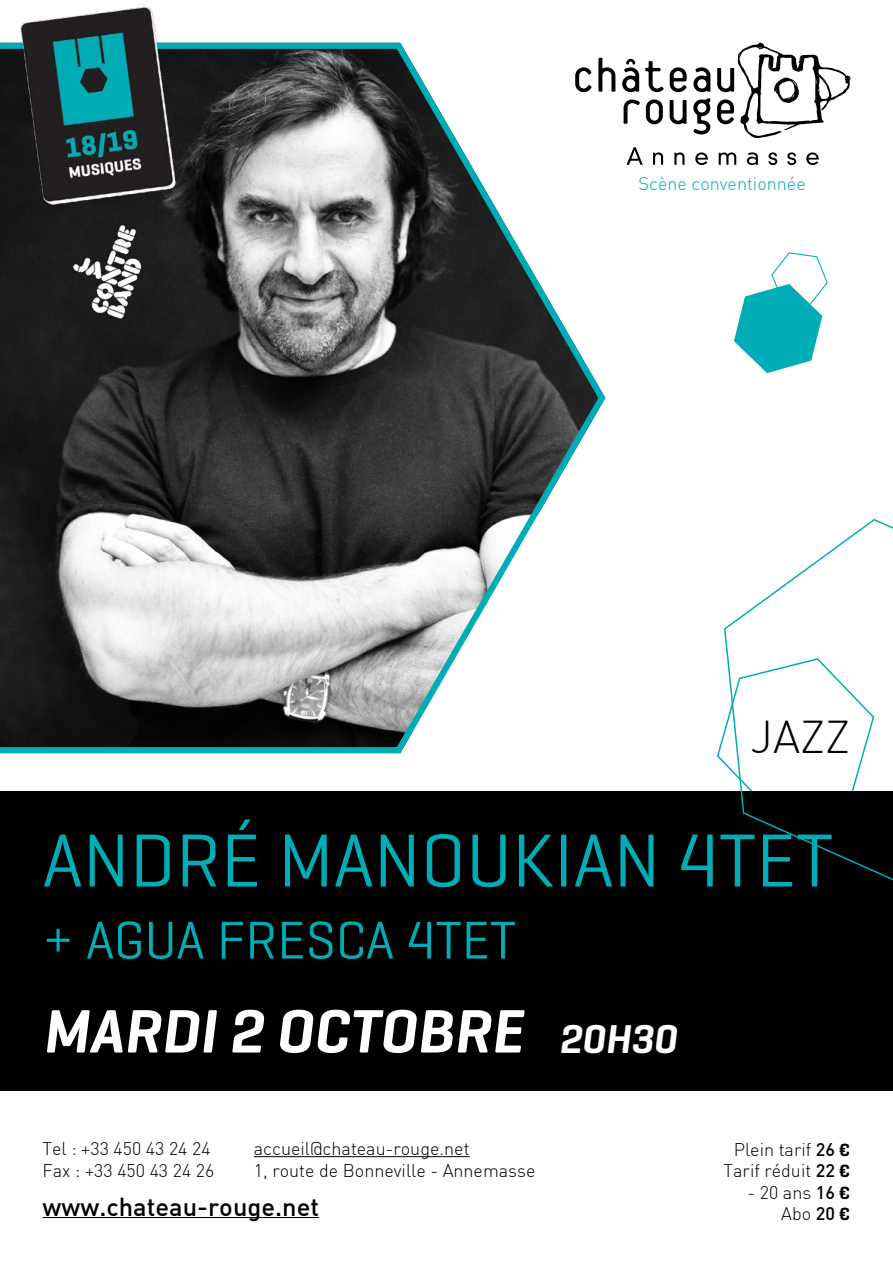
<style>
.page{position:relative;width:893px;height:1263px;background:#fff}
.page>*{position:absolute;margin:0;border:0;box-sizing:border-box;transform-origin:0 0}
.t1{font:76.5px "Geogrotesque";color:#00adb6}
.t2{font:italic 600 62.25px "Geogrotesque";color:#fff}
.t3{font:54px "Geogrotesque";color:#00adb6}
.t4{font:300 45px "DIN";color:#000}
.t5{font:500 25.5px "DIN";color:#000}
.t6{font:300 18px/21.6px "DIN";color:#000}
.t7{font:300 18px "DIN";color:#00adb6}
.s1{font-size:40.95px}
.s2{font-weight:500}
.s3{font-family:"Geogrotesque";font-weight:600}
</style>
<div class="page">
<div style="left:0;top:791px;width:893px;height:300px;background:#000"></div>
<svg style="left:624px;top:99px;width:16px;height:25px"></svg>
<svg style="left:646px;top:99px;width:17px;height:25px"></svg>
<svg style="left:670px;top:100px;width:17px;height:24px"></svg>
<svg style="left:693px;top:98px;width:17px;height:36px"></svg>
<svg style="left:609px;top:67px;width:6px;height:25px"></svg>
<svg style="left:622px;top:59px;width:17px;height:33px"></svg>
<svg style="left:645px;top:61px;width:19px;height:31px"></svg>
<svg style="left:670px;top:67px;width:17px;height:25px"></svg>
<svg style="left:693px;top:67px;width:17px;height:25px"></svg>
<svg style="left:717px;top:43px;width:133px;height:95px"></svg>
<svg style="left:627px;top:147px;width:16px;height:18px"></svg>
<svg style="left:653px;top:152px;width:10px;height:13px"></svg>
<svg style="left:674px;top:152px;width:10px;height:13px"></svg>
<svg style="left:695px;top:152px;width:13px;height:13px"></svg>
<svg style="left:719px;top:152px;width:17px;height:13px"></svg>
<svg style="left:747px;top:152px;width:11px;height:13px"></svg>
<svg style="left:768px;top:152px;width:9px;height:13px"></svg>
<svg style="left:787px;top:152px;width:9px;height:13px"></svg>
<svg style="left:806px;top:152px;width:13px;height:13px"></svg>
<svg style="left:0;top:42px;width:609px;height:712px"></svg>
<img style="left:10px;top:7px;width:173px;height:205px">
<hr style="left:254px;top:1156px;width:216px;height:1px;background:#000">
<hr style="left:43px;top:1217px;width:276px;height:1px;background:#000">
<svg style="left:734px;top:252px;width:94px;height:121px"></svg>
<svg style="left:723px;top:518px;width:170px;height:363px"></svg>
<img style="left:72px;top:223px;width:70px;height:96px">
<p class="t7" style="left:639px;top:173px;width:169px">Scène conventionnée</p>
<h3 class="t4" style="left:751px;top:709px;width:101px">jazz</h3>
<h1 class="t1" style="left:43px;top:813px;width:792px">ANDRÉ MANOUKIAN 4TET</h1>
<h3 class="t3" style="left:43px;top:906px;width:475px">+ AGUA FRESCA 4TET</h3>
<h2 class="t2" style="left:43px;top:992px;width:636px">MARDI 2 OCTOBRE <span class="s1">20H30</span></h2>
<p class="t6" style="left:43px;top:1138px;width:173px">Tel : +33 450 43 24 24<br>Fax : +33 450 43 24 26</p>
<p class="t6" style="left:254px;top:1138px;width:283px">accueil@chateau-rouge.net<br>1, route de Bonneville - Annemasse</p>
<h3 class="t5" style="left:43px;top:1190px;width:278px">www.chateau-rouge.net</h3>
<p class="t6" style="left:723px;top:1138px;width:128px;text-align:center">Plein tarif <span class="s2">26</span> <span class="s3">€<br></span>Tarif réduit <span class="s2">22</span> <span class="s3">€</span></p>
<p class="t6" style="left:748px;top:1181px;width:104px;text-align:right">- 20 ans <span class="s2">16</span> <span class="s3">€<br></span>Abo <span class="s2">20</span> <span class="s3">€</span></p>
</div>
